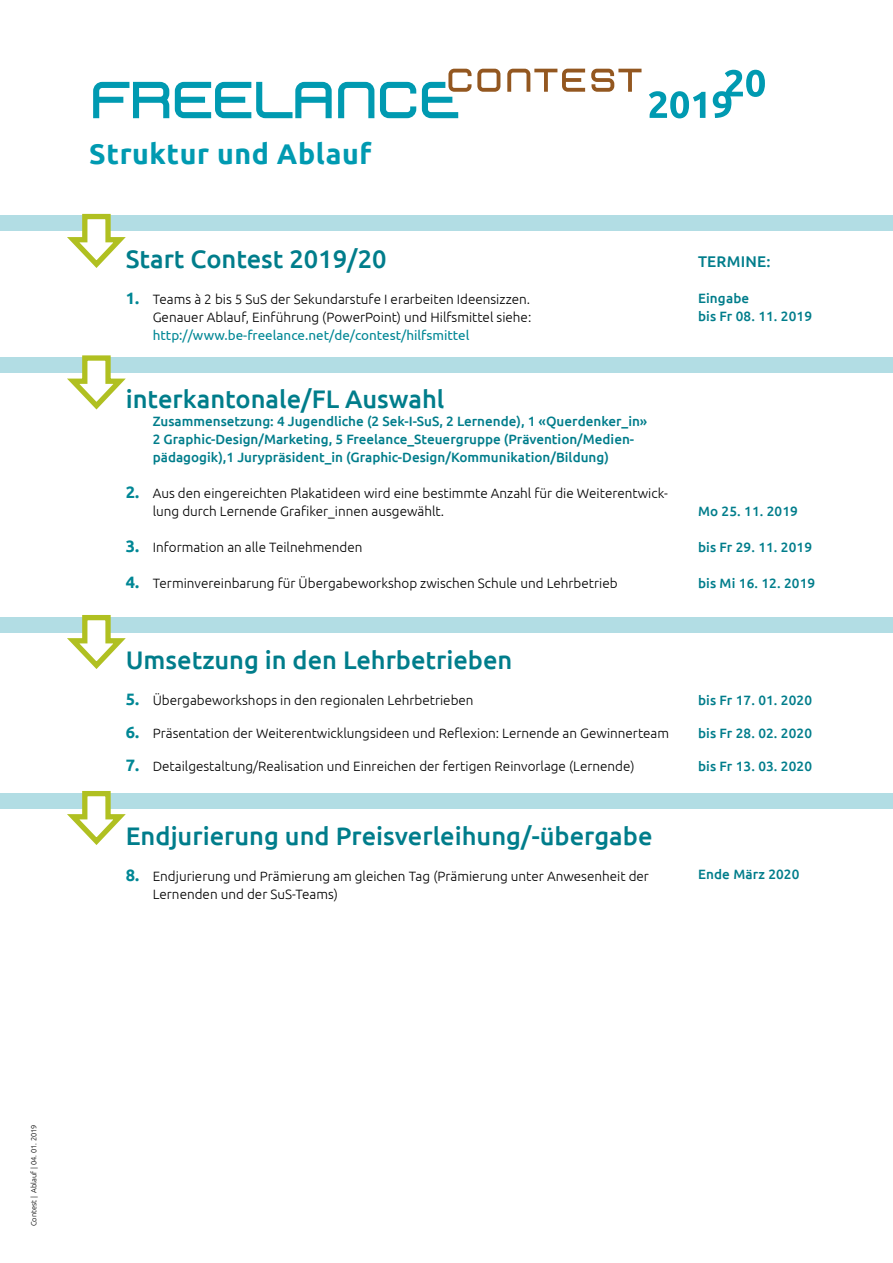
<style>
.page{position:relative;width:893px;height:1263px;background:#fff}
.page>*{position:absolute;margin:0;border:0;box-sizing:border-box;transform-origin:0 0}
.t1{font:700 28.5px "Ubuntu";letter-spacing:.02em;color:#009ab1}
.t2{font:500 25.35px "Ubuntu";color:#007d8b}
.t3{font:500 15.6px "Ubuntu";letter-spacing:.015em;color:#007d8b}
.t4{font:300 13.5px/18px "Ubuntu";color:#000}
.t5{font:500 13.5px/18px "Ubuntu";color:#007d8b}
.t6{font:13.5px "Ubuntu";color:#008795}
.t7{font:300 7.5px "Ubuntu";color:#000}
.s1{font-weight:700;font-size:16.5px;color:#008795}
</style>
<div class="page">
<svg style="left:649px;top:70px;width:116px;height:48px"></svg>
<div style="left:0;top:216px;width:893px;height:15px;background:#b2dde4"></div>
<div style="left:0;top:357px;width:893px;height:16px;background:#b2dde4"></div>
<div style="left:0;top:617px;width:893px;height:15px;background:#b2dde4"></div>
<div style="left:0;top:793px;width:893px;height:15px;background:#b2dde4"></div>
<svg style="left:61px;top:213px;width:71px;height:55px"></svg>
<svg style="left:67px;top:355px;width:59px;height:55px"></svg>
<svg style="left:61px;top:615px;width:71px;height:54px"></svg>
<svg style="left:61px;top:791px;width:71px;height:54px"></svg>
<svg style="left:338px;top:82px;width:36px;height:36px"></svg>
<svg style="left:380px;top:82px;width:36px;height:36px"></svg>
<svg style="left:93px;top:82px;width:76px;height:36px"></svg>
<svg style="left:175px;top:82px;width:157px;height:36px"></svg>
<svg style="left:422px;top:69px;width:78px;height:49px"></svg>
<svg style="left:591px;top:69px;width:50px;height:23px"></svg>
<svg style="left:507px;top:69px;width:78px;height:23px"></svg>
<h1 class="t1" style="left:89px;top:136px;width:284px">Struktur und Ablauf</h1>
<h2 class="t2" style="left:126px;top:243px;width:262px">Start Contest 2019/20</h2>
<p class="t4" style="left:126px;top:290px;width:407px;text-align:right"><span class="s1">1.</span> Teams à 2 bis 5 SuS der Sekundarstufe I erarbeiten Ideensizzen.<br>Genauer Ablauf, Einführung (PowerPoint) und Hilfsmittel siehe:</p>
<p class="t6" style="left:153px;top:327px;width:318px">http://www.be-freelance.net/de/contest/hilfsmittel</p>
<h2 class="t2" style="left:126px;top:383px;width:320px">interkantonale/FL Auswahl</h2>
<p class="t5" style="left:153px;top:412px;width:496px">Zusammensetzung: 4 Jugendliche (2 Sek-I-SuS, 2 Lernende), 1 «Querdenker_in»<br>2 Graphic-Design/Marketing, 5 Freelance_Steuergruppe (Prävention/Medien&shy;pädagogik),1 Jurypräsident_in (Graphic-Design/Kommunikation/Bildung)</p>
<p class="t4" style="left:153px;top:484px;width:517px;text-indent:-27px"><span class="s1">2.</span> Aus den eingereichten Plakatideen wird eine bestimmte Anzahl für die Weiterentwick&shy;lung durch Lernende Grafiker_innen ausgewählt.</p>
<p class="t4" style="left:126px;top:538px;width:238px"><span class="s1">3.</span> Information an alle Teilnehmenden</p>
<p class="t4" style="left:126px;top:574px;width:493px"><span class="s1">4.</span> Terminvereinbarung für Übergabeworkshop zwischen Schule und Lehrbetrieb</p>
<h2 class="t2" style="left:126px;top:644px;width:388px">Umsetzung in den Lehrbetrieben</h2>
<p class="t4" style="left:126px;top:691px;width:349px"><span class="s1">5.</span> Übergabeworkshops in den regionalen Lehrbetrieben</p>
<p class="t4" style="left:126px;top:724px;width:545px"><span class="s1">6.</span> Präsentation der Weiterentwicklungsideen und Reflexion: Lernende an Gewinnerteam</p>
<p class="t4" style="left:126px;top:757px;width:510px"><span class="s1">7.</span> Detailgestaltung/Realisation und Einreichen der fertigen Reinvorlage (Lernende)</p>
<h2 class="t2" style="left:126px;top:820px;width:528px">Endjurierung und Preisverleihung/-übergabe</h2>
<p class="t4" style="left:153px;top:867px;width:498px;text-indent:-27px"><span class="s1">8.</span> Endjurierung und Prämierung am gleichen Tag (Prämierung unter Anwesenheit der<br>Lernenden und der SuS-Teams)</p>
<p class="t3" style="left:698px;top:252px;width:74px">TERMINE:</p>
<p class="t5" style="left:698px;top:289px;width:116px">Eingabe<br>bis Fr 08. 11. 2019</p>
<p class="t5" style="left:698px;top:502px;width:101px">Mo 25. 11. 2019</p>
<p class="t5" style="left:698px;top:538px;width:116px">bis Fr 29. 11. 2019</p>
<p class="t5" style="left:698px;top:574px;width:119px">bis Mi 16. 12. 2019</p>
<p class="t5" style="left:698px;top:691px;width:116px">bis Fr 17. 01. 2020</p>
<p class="t5" style="left:698px;top:724px;width:116px">bis Fr 28. 02. 2020</p>
<p class="t5" style="left:698px;top:757px;width:116px">bis Fr 13. 03. 2020</p>
<p class="t5" style="left:698px;top:865px;width:103px">Ende März 2020</p>
<p class="t7" style="left:29px;top:1226px;width:103px;rotate:-90deg">Contest | Ablauf | 04. 01. 2019</p>
</div>
